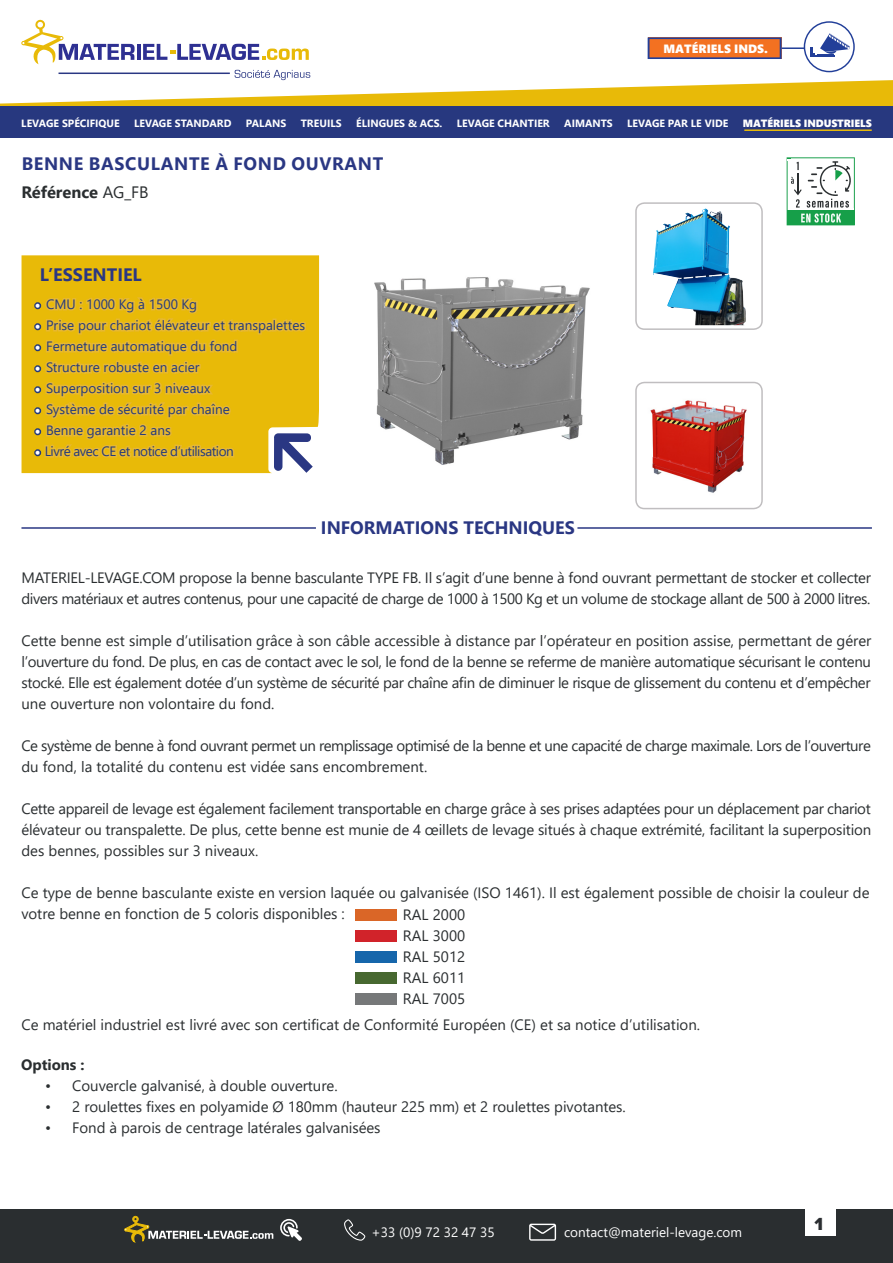
<style>
.page{position:relative;width:893px;height:1263px;background:#fff}
.page>*{position:absolute;margin:0;border:0;box-sizing:border-box;transform-origin:0 0}
.t1{font:700 18px "Segoe UI";color:#2a3783}
.t2{font:700 18px "Segoe UI";letter-spacing:.035em;color:#2a3783}
.t3{font:900 18px "Casto";color:#2a2d30}
.t4{font:700 16.5px "Segoe UI";color:#2a2e30}
.t5{font:15px/21px "Segoe UI";letter-spacing:-.005em;color:#2a2e30;text-align:justify}
.t6{font:15px/21px "Segoe UI";letter-spacing:-.03em;color:#2a2e30}
.t7{font:15px/21px "Segoe UI";letter-spacing:-.035em;color:#2a2e30}
.t8{font:700 15px "Segoe UI";letter-spacing:-.005em;color:#2a2e30}
.t9{font:13.5px "Segoe UI";color:#243a7b}
.t10{font:13.5px "Segoe UI";color:#fff}
.t11{font:13.5px "Segoe UI";letter-spacing:-.035em;color:#243a7b}
.t12{font:12px "Segoe UI Black";color:#fff}
.t13{font:700 10.5px "Segoe UI";color:#fff}
.t14{font:10.5px "Segoe UI Black";letter-spacing:-.01em;color:#fff}
.s1{font-weight:400}
.s2{font-family:"Minion Pro";font-size:15px;color:#fff}
</style>
<div class="page">
<hr style="left:21px;top:527px;width:295px;height:2px;background:#2a3783">
<hr style="left:577px;top:527px;width:295px;height:2px;background:#2a3783">
<svg style="left:22px;top:255px;width:298px;height:218px;fill:#e8ba08"></svg>
<div style="left:34px;top:302px;width:7px;height:7px;border:3px solid #243a7b;border-radius:50%"></div>
<div style="left:34px;top:323px;width:7px;height:7px;border:3px solid #243a7b;border-radius:50%"></div>
<div style="left:34px;top:344px;width:7px;height:7px;border:3px solid #243a7b;border-radius:50%"></div>
<div style="left:34px;top:365px;width:7px;height:7px;border:3px solid #243a7b;border-radius:50%"></div>
<div style="left:34px;top:386px;width:7px;height:7px;border:3px solid #243a7b;border-radius:50%"></div>
<div style="left:34px;top:407px;width:7px;height:7px;border:3px solid #243a7b;border-radius:50%"></div>
<div style="left:34px;top:428px;width:7px;height:7px;border:3px solid #243a7b;border-radius:50%"></div>
<div style="left:34px;top:449px;width:7px;height:7px;border:3px solid #243a7b;border-radius:50%"></div>
<svg style="left:43px;top:273px;width:270px;height:200px"></svg>
<div style="left:355px;top:909px;width:41px;height:11px;background:#da6627"></div>
<div style="left:355px;top:930px;width:41px;height:11px;background:#d1232a"></div>
<div style="left:355px;top:951px;width:41px;height:11px;background:#1666ab"></div>
<div style="left:355px;top:972px;width:41px;height:11px;background:#476830"></div>
<div style="left:355px;top:993px;width:41px;height:11px;background:#767879"></div>
<svg style="left:787px;top:157px;width:68px;height:68px"></svg>
<svg style="left:0;top:20px;width:893px;height:86px"></svg>
<div style="left:0;top:106px;width:893px;height:31px;background:#27387f"></div>
<hr style="left:744px;top:129px;width:128px;height:2px;background:#e8ba08">
<div style="left:0;top:1209px;width:893px;height:54px;background:#2a2e30"></div>
<svg style="left:280px;top:1219px;width:22px;height:22px"></svg>
<svg style="left:344px;top:1219px;width:21px;height:22px"></svg>
<svg style="left:529px;top:1224px;width:27px;height:17px"></svg>
<svg style="left:124px;top:1216px;width:149px;height:26px"></svg>
<div style="left:805px;top:1206px;width:30px;height:30px;background:#fff"></div>
<div style="left:635px;top:382px;width:128px;height:127px;border:2px solid #c0bec0;border-radius:9px"></div>
<div style="left:635px;top:202px;width:128px;height:128px;border:2px solid #c0bec0;border-radius:9px"></div>
<img style="left:374px;top:277px;width:216px;height:188px">
<img style="left:685px;top:209px;width:20px;height:7px">
<img style="left:650px;top:400px;width:97px;height:93px">
<p class="t12" style="left:663px;top:40px;width:106px">MATÉRIELS INDS.</p>
<p class="t13" style="left:21px;top:113px;width:100px">LEVAGE SPÉCIFIQUE</p>
<p class="t13" style="left:134px;top:113px;width:99px">LEVAGE STANDARD</p>
<p class="t13" style="left:246px;top:113px;width:42px">PALANS</p>
<p class="t13" style="left:301px;top:113px;width:42px">TREUILS</p>
<p class="t13" style="left:356px;top:113px;width:88px">ÉLINGUES &amp; ACS.</p>
<p class="t13" style="left:457px;top:113px;width:94px">LEVAGE CHANTIER</p>
<p class="t13" style="left:564px;top:113px;width:50px">AIMANTS</p>
<p class="t13" style="left:627px;top:113px;width:103px">LEVAGE PAR LE VIDE</p>
<p class="t14" style="left:743px;top:115px;width:130px">MATÉRIELS INDUSTRIELS</p>
<p class="t2" style="left:22px;top:147px;width:363px">BENNE BASCULANTE À FOND OUVRANT</p>
<p class="t4" style="left:21px;top:177px;width:129px">Référence <span class="s1">AG_FB</span></p>
<p class="t1" style="left:40px;top:257px;width:104px">L’ESSENTIEL</p>
<p class="t9" style="left:35px;top:291px;width:164px"><span class="s2">•</span> CMU : 1000 Kg à 1500 Kg</p>
<p class="t9" style="left:35px;top:312px;width:272px"><span class="s2">•</span> Prise pour chariot élévateur et transpalettes</p>
<p class="t9" style="left:35px;top:333px;width:204px"><span class="s2">•</span> Fermeture automatique du fond</p>
<p class="t9" style="left:35px;top:354px;width:166px"><span class="s2">•</span> Structure robuste en acier</p>
<p class="t9" style="left:35px;top:375px;width:177px"><span class="s2">•</span> Superposition sur 3 niveaux</p>
<p class="t9" style="left:35px;top:396px;width:196px"><span class="s2">•</span> Système de sécurité par chaîne</p>
<p class="t9" style="left:35px;top:417px;width:137px"><span class="s2">•</span> Benne garantie 2 ans</p>
<p class="t11" style="left:35px;top:438px;width:200px"><span class="s2">•</span> Livré avec CE et notice d’utilisation</p>
<p class="t1" style="left:321px;top:510px;width:255px">INFORMATIONS TECHNIQUES</p>
<p class="t6" style="left:21px;top:565px;width:851px">MATERIEL-LEVAGE.COM propose la benne basculante TYPE FB. Il s’agit d’une benne à fond ouvrant permettant de stocker et collecter divers matériaux et autres contenus, pour une capacité de charge de 1000 à 1500 Kg et un volume de stockage allant de 500 à 2000 litres.</p>
<p class="t5" style="left:21px;top:628px;width:851px">Cette benne est simple d’utilisation grâce à son câble accessible à distance par l’opérateur en position assise, permettant de gérer l’ouverture du fond. De plus, en cas de contact avec le sol, le fond de la benne se referme de manière automatique sécurisant le contenu stocké. Elle est également dotée d’un système de sécurité par chaîne afin de diminuer le risque de glissement du contenu et d’empêcher une ouverture non volontaire du fond.</p>
<p class="t7" style="left:21px;top:733px;width:851px">Ce système de benne à fond ouvrant permet un remplissage optimisé de la benne et une capacité de charge maximale. Lors de l’ouverture du fond, la totalité du contenu est vidée sans encombrement.</p>
<p class="t5" style="left:21px;top:796px;width:851px">Cette appareil de levage est également facilement transportable en charge grâce à ses prises adaptées pour un déplacement par chariot élévateur ou transpalette. De plus, cette benne est munie de 4 œillets de levage situés à chaque extrémité, facilitant la superposition des bennes, possibles sur 3 niveaux.</p>
<p class="t5" style="left:21px;top:880px;width:850px">Ce type de benne basculante existe en version laquée ou galvanisée (ISO 1461). Il est également possible de choisir la couleur de votre benne en fonction de 5 coloris disponibles :</p>
<p class="t5" style="left:403px;top:903px;width:64px">RAL 2000</p>
<p class="t5" style="left:403px;top:924px;width:64px">RAL 3000</p>
<p class="t5" style="left:403px;top:945px;width:64px">RAL 5012</p>
<p class="t5" style="left:403px;top:966px;width:64px">RAL 6011</p>
<p class="t5" style="left:403px;top:987px;width:64px">RAL 7005</p>
<p class="t5" style="left:21px;top:1012px;width:680px">Ce matériel industriel est livré avec son certificat de Conformité Européen (CE) et sa notice d’utilisation.</p>
<p class="t8" style="left:21px;top:1050px;width:65px">Options :</p>
<p class="t5" style="left:45px;top:1074px;width:294px">• Couvercle galvanisé, à double ouverture.</p>
<p class="t5" style="left:45px;top:1095px;width:582px">• 2 roulettes fixes en polyamide Ø 180mm (hauteur 225 mm) et 2 roulettes pivotantes.</p>
<p class="t5" style="left:45px;top:1116px;width:337px">• Fond à parois de centrage latérales galvanisées</p>
<p class="t10" style="left:372px;top:1220px;width:125px">+33 (0)9 72 32 47 35</p>
<p class="t10" style="left:564px;top:1220px;width:180px">contact@materiel-levage.com</p>
<p class="t3" style="left:814px;top:1213px;width:10px">1</p>
</div>
